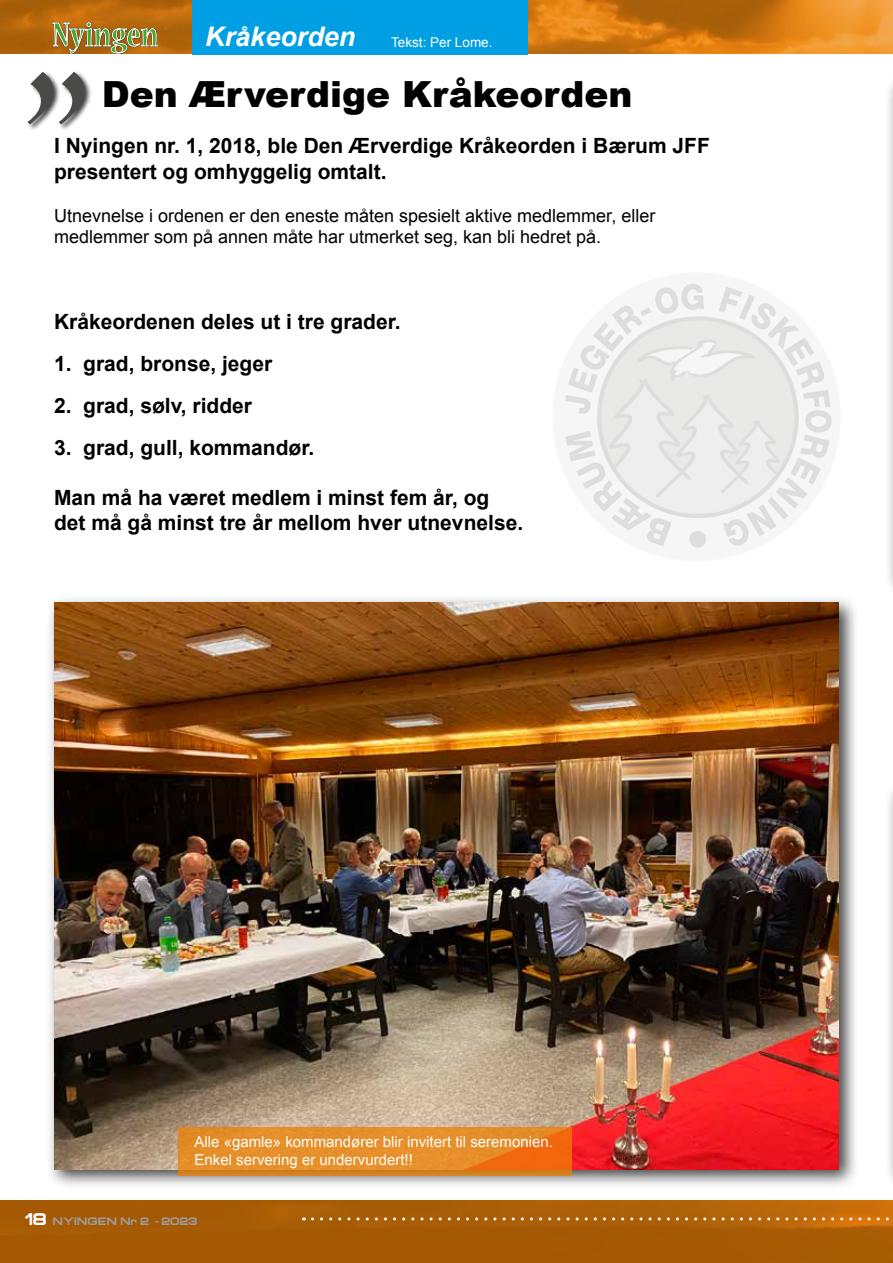
<style>
.page{position:relative;width:893px;height:1263px;background:#fff}
.page>*{position:absolute;margin:0;border:0;box-sizing:border-box;transform-origin:0 0}
.t1{font:180px "Apple Chancery";color:#4a4a49}
.t2{font:900 36px "Arial";color:#000}
.t3{font:italic 700 27px "Arial";color:#fff}
.t4{font:700 21px/25.2px "Arial";color:#000}
.t5{font:18px/21.6px "Arial";color:#000}
.t6{font:15px/18px "Arial";color:#fff}
.t7{font:13.5px "Arial";color:#fff}
.t8{font:10.5px "Brink Black Extended";color:#9d9d9c}
.s1{font-size:16.5px;color:#fff}
</style>
<div class="page">
<img style="left:0;top:0;width:893px;height:54px">
<img style="left:0;top:1200px;width:893px;height:63px">
<svg style="left:312px;top:1217px;width:581px;height:3px;background:#c3863f"></svg>
<div style="left:192px;top:0;width:335px;height:54px;background:#009fe3"></div>
<svg style="left:52px;top:22px;width:106px;height:32px;background:#a68b46"></svg>
<div style="left:46px;top:594px;width:813px;height:595px;background:#000;opacity:.75"></div>
<img style="left:54px;top:603px;width:785px;height:566px">
<div style="left:885px;top:72px;width:8px;height:526px;background:#000;opacity:.75"></div>
<div style="left:885px;top:780px;width:8px;height:410px;background:#000;opacity:.75"></div>
<svg style="left:179px;top:1127px;width:393px;height:48px;background:#e58724"></svg>
<img style="left:565px;top:283px;width:267px;height:265px">
<div style="left:27px;top:71px;width:65px;height:61px;background:#000;opacity:.75"></div>
<p class="t3" style="left:205px;top:19px;width:152px">Kråkeorden</p>
<h2 class="t2" style="left:102px;top:68px;width:532px">Den Ærverdige Kråkeorden</h2>
<p class="t4" style="left:54px;top:134px;width:657px">I Nyingen nr. 1, 2018, ble Den Ærverdige Kråkeorden i Bærum JFF presentert og omhyggelig omtalt.</p>
<p class="t5" style="left:54px;top:205px;width:603px">Utnevnelse i ordenen er den eneste måten spesielt aktive medlemmer, eller medlemmer som på annen måte har utmerket seg, kan bli hedret på.</p>
<p class="t7" style="left:391px;top:33px;width:103px">Tekst: Per Lome.</p>
<h1 class="t1" style="left:11px;top:-5px;width:70px">”</h1>
<p class="t4" style="left:54px;top:309px;width:348px">Kråkeordenen deles ut i tre grader.</p>
<p class="t4" style="left:54px;top:351px;width:220px">1. grad, bronse, jeger</p>
<p class="t4" style="left:54px;top:393px;width:200px">2. grad, sølv, ridder</p>
<p class="t4" style="left:54px;top:435px;width:262px">3. grad, gull, kommandør.</p>
<p class="t4" style="left:54px;top:486px;width:471px">Man må ha været medlem i minst fem år, og det må gå minst tre år mellom hver utnevnelse.</p>
<p class="t6" style="left:194px;top:1133px;width:360px">Alle «gamle» kommandører blir invitert til seremonien.<br>Enkel servering er undervurdert!!</p>
<p class="t8" style="left:24px;top:1216px;width:174px"><span class="s1">18</span> NYINGEN Nr 2 - 2023</p>
</div>
